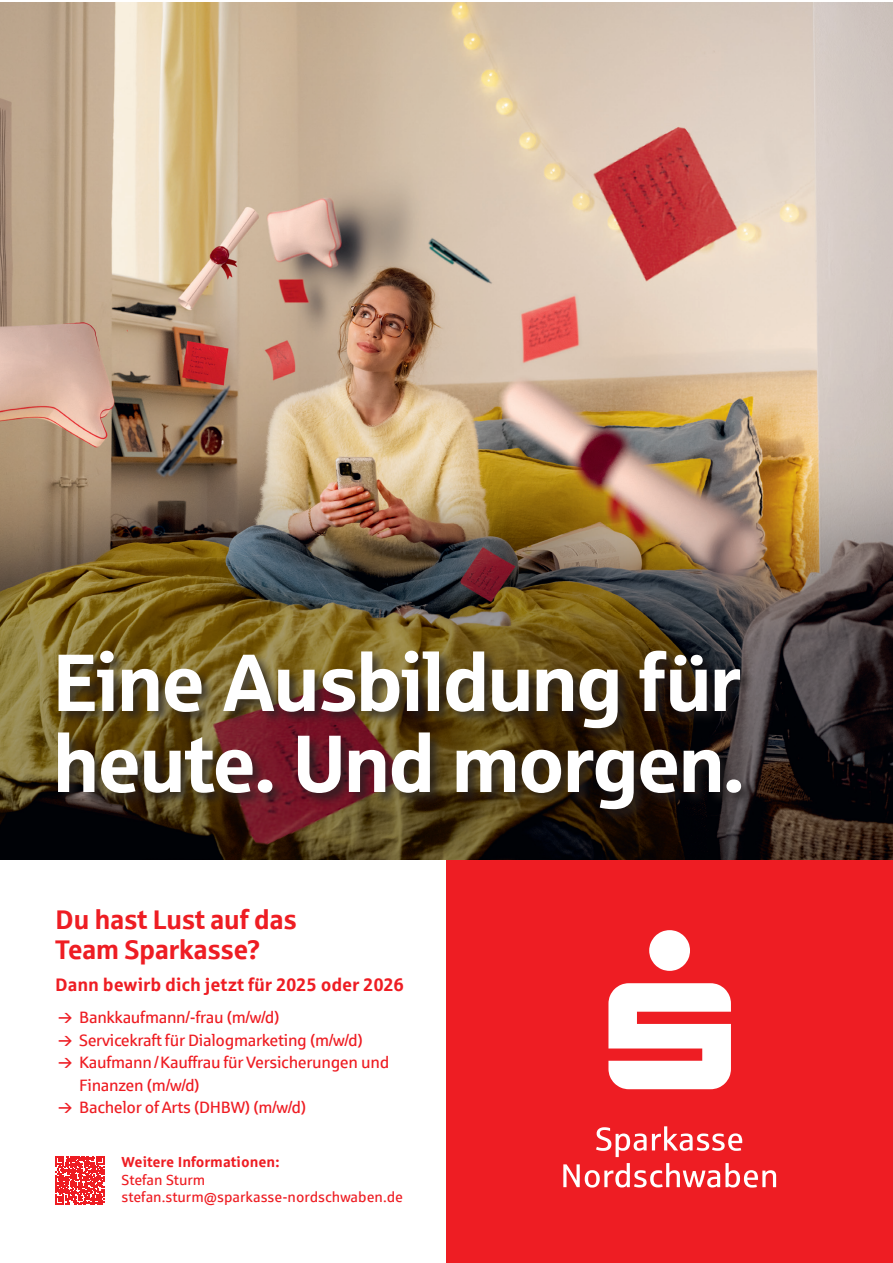
<style>
.page{position:relative;width:893px;height:1263px;background:#fff}
.page>*{position:absolute;margin:0;border:0;box-sizing:border-box;transform-origin:0 0}
.t1{font:81px/81px "Sparkasse Head";color:#fff}
.t2{font:700 27px/30px "Sparkasse Rg";letter-spacing:-.025em;color:#ee1d23}
.t3{font:700 18.15px "Sparkasse Rg";letter-spacing:-.01em;color:#ee1d23}
.t4{font:16.5px/22.5px "Sparkasse Rg";letter-spacing:-.02em;color:#ee1d23}
.t5{font:14.55px/17.5px "Sparkasse Rg";color:#ee1d23}
.t6{font:700 14.55px "Sparkasse Rg";color:#ee1d23}
</style>
<div class="page">
<div style="left:446px;top:855px;width:447px;height:408px;background:#ee1d23"></div>
<svg style="left:563px;top:1163px;width:213px;height:24px"></svg>
<svg style="left:596px;top:1126px;width:146px;height:31px"></svg>
<svg style="left:608px;top:930px;width:123px;height:159px"></svg>
<img style="left:0;top:2px;width:893px;height:857px">
<div style="left:56px;top:648px;width:699px;height:175px;background:#231f20;opacity:.75"></div>
<svg style="left:56px;top:1156px;width:48px;height:48px"></svg>
<h1 class="t1" style="left:54px;top:639px;width:691px">Eine Ausbildung für heute. Und morgen.</h1>
<h2 class="t2" style="left:55px;top:903px;width:243px">Du hast Lust auf das<br>Team Sparkasse?</h2>
<p class="t3" style="left:55px;top:973px;width:350px">Dann bewirb dich jetzt für 2025 oder 2026</p>
<p class="t4" style="left:79px;top:1006px;width:312px">Bankkaufmann/-frau (m/w/d)<br>Servicekraft für Dialogmarketing (m/w/d)<br>Kaufmann / Kauffrau für Versicherungen und Finanzen (m/w/d)<br>Bachelor of Arts (DHBW) (m/w/d)</p>
<p class="t6" style="left:122px;top:1153px;width:159px">Weitere Informationen:</p>
<p class="t5" style="left:122px;top:1171px;width:283px">Stefan Sturm stefan.sturm@sparkasse-nordschwaben.de</p>
</div>
